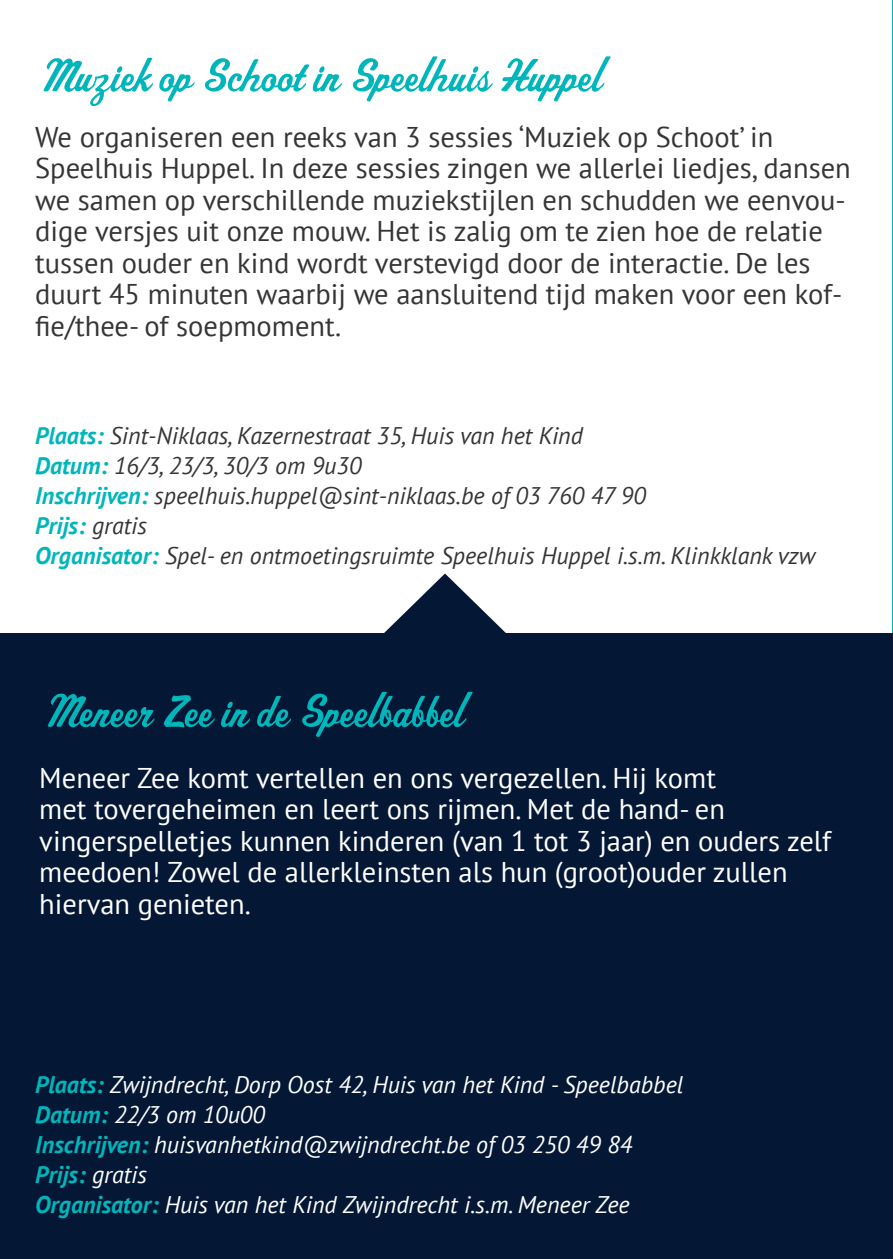
<style>
.page{position:relative;width:893px;height:1259px;background:#fff}
.page>*{position:absolute;margin:0;border:0;box-sizing:border-box;transform-origin:0 0}
.t1{font:51px "Aktuelle";color:#00b6bb}
.t2{font:28.5px/31.5px "PT Sans";color:#363536}
.t3{font:28.5px/31.5px "PT Sans";color:#fff}
.t4{font:italic 24px/30px "PT Sans";color:#363536}
.t5{font:italic 24px/30px "PT Sans";color:#fff}
.s1{font-weight:700;color:#00b6bb}
</style>
<div class="page">
<div style="left:0;top:633px;width:893px;height:626px;background:#041836"></div>
<svg style="left:384px;top:573px;width:122px;height:60px"></svg>
<h1 class="t1" style="left:35px;top:47px;width:568px">Muziek op Schoot in Speelhuis Huppel</h1>
<p class="t2" style="left:35px;top:120px;width:817px">We organiseren een reeks van 3 sessies ‘Muziek op Schoot’ in Speelhuis Huppel. In deze sessies zingen we allerlei liedjes, dansen we samen op verschillende muziekstijlen en schudden we eenvou&shy;dige versjes uit onze mouw. Het is zalig om te zien hoe de relatie tussen ouder en kind wordt verstevigd door de interactie. De les duurt 45 minuten waarbij we aansluitend tijd maken voor een kof&shy;fie/thee- of soepmoment.</p>
<p class="t4" style="left:35px;top:420px;width:781px"><span class="s1">Plaats:</span> Sint-Niklaas, Kazernestraat 35, Huis van het Kind<br><span class="s1">Datum:</span> 16/3, 23/3, 30/3 om 9u30<br><span class="s1">Inschrijven:</span> speelhuis.huppel@sint-niklaas.be of 03 760 47 90<br><span class="s1">Prijs:</span> gratis<br><span class="s1">Organisator:</span> Spel- en ontmoetingsruimte Speelhuis Huppel i.s.m. Klinkklank vzw</p>
<h1 class="t1" style="left:39px;top:682px;width:426px">Meneer Zee in de Speelbabbel</h1>
<p class="t3" style="left:39px;top:761px;width:793px">Meneer Zee komt vertellen en ons vergezellen. Hij komt<br>met tovergeheimen en leert ons rijmen. Met de hand- en vingerspelletjes kunnen kinderen (van 1 tot 3 jaar) en ouders zelf meedoen! Zowel de allerkleinsten als hun (groot)ouder zullen hiervan genieten.</p>
<p class="t5" style="left:35px;top:1069px;width:650px"><span class="s1">Plaats:</span> Zwijndrecht, Dorp Oost 42, Huis van het Kind - Speelbabbel <span class="s1">Datum:</span> 22/3 om 10u00<br><span class="s1">Inschrijven:</span> huisvanhetkind@zwijndrecht.be of 03 250 49 84<br><span class="s1">Prijs:</span> gratis<br><span class="s1">Organisator:</span> Huis van het Kind Zwijndrecht i.s.m. Meneer Zee</p>
</div>
